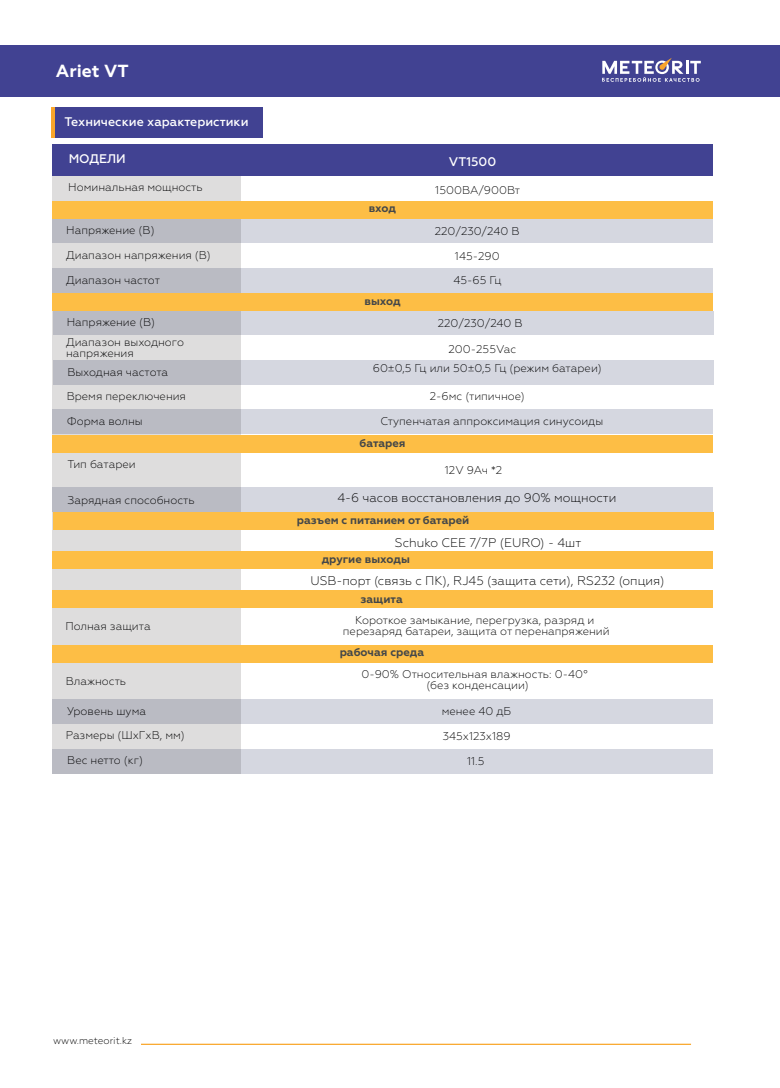
<style>
.page{position:relative;width:780px;height:1088px;background:#fff}
.page>*{position:absolute;margin:0;border:0;box-sizing:border-box;transform-origin:0 0}
.t1{font:700 17.5px "Geometria";color:#fff}
.t2{font:300 12.5px "Geometria";color:#000001}
.t3{font:500 12.5px "Geometria";color:#fff}
.t4{font:300 11.25px/11.2px "Geometria";color:#000001}
.t5{font:700 11.25px "Geometria";color:#444749}
.t6{font:300 10px "Geometria";color:#000001}
</style>
<div class="page">
<div style="left:52px;top:219px;width:660px;height:24px;background:#d5d7e0"></div>
<div style="left:52px;top:268px;width:660px;height:25px;background:#d5d7e0"></div>
<div style="left:53px;top:311px;width:660px;height:25px;background:#d5d7e0"></div>
<div style="left:53px;top:335px;width:660px;height:25px;background:#fff"></div>
<div style="left:53px;top:360px;width:660px;height:25px;background:#d5d7e0"></div>
<div style="left:52px;top:409px;width:661px;height:25px;background:#d5d7e0"></div>
<hr style="left:141px;top:1044px;width:550px;height:1px;background:#f9a62b">
<div style="left:0;top:45px;width:780px;height:52px;background:#414292"></div>
<svg style="left:602px;top:58px;width:98px;height:24px"></svg>
<div style="left:51px;top:107px;width:212px;height:30px;background:#414292"></div>
<hr style="left:51px;top:107px;width:3px;height:30px;background:#f9a62b">
<div style="left:52px;top:487px;width:661px;height:25px;background:#d5d7e0"></div>
<div style="left:52px;top:144px;width:660px;height:32px;background:#414292"></div>
<div style="left:52px;top:699px;width:661px;height:25px;background:#d5d7e0"></div>
<div style="left:52px;top:749px;width:661px;height:25px;background:#d5d7e0"></div>
<svg style="left:52px;top:176px;width:189px;height:598px;background:#cfced1"></svg>
<div style="left:52px;top:293px;width:661px;height:18px;background:#fdbe45"></div>
<div style="left:52px;top:435px;width:661px;height:17px;background:#fdbe45"></div>
<div style="left:52px;top:590px;width:660px;height:18px;background:#fdbe45"></div>
<div style="left:52px;top:645px;width:661px;height:17px;background:#fdbe45"></div>
<div style="left:52px;top:201px;width:660px;height:18px;background:#fdbe45"></div>
<div style="left:53px;top:512px;width:660px;height:17px;background:#fdbe45"></div>
<div style="left:52px;top:551px;width:660px;height:18px;background:#fdbe45"></div>
<h1 class="t1" style="left:56px;top:60px;width:74px">Ariet VT</h1>
<p class="t3" style="left:65px;top:114px;width:185px">Технические характеристики</p>
<p class="t3" style="left:69px;top:152px;width:59px">МОДЕЛИ</p>
<p class="t4" style="left:68px;top:182px;width:136px">Номинальная мощность</p>
<p class="t4" style="left:66px;top:224px;width:90px">Напряжение (В)</p>
<p class="t4" style="left:66px;top:249px;width:146px">Диапазон напряжения (В)</p>
<p class="t4" style="left:66px;top:274px;width:95px">Диапазон частот</p>
<p class="t4" style="left:66px;top:312px;width:119px;line-height:19.8px">Напряжение (В)<br>Диапазон выходного</p>
<p class="t4" style="left:66px;top:344px;width:104px;line-height:18.2px">напряжения<br>Выходная частота</p>
<p class="t4" style="left:67px;top:390px;width:121px">Время переключения</p>
<p class="t4" style="left:67px;top:415px;width:77px">Форма волны</p>
<p class="t4" style="left:67px;top:458px;width:70px">Тип батареи</p>
<p class="t4" style="left:67px;top:494px;width:129px">Зарядная способность</p>
<p class="t4" style="left:65px;top:620px;width:87px">Полная защита</p>
<p class="t4" style="left:66px;top:675px;width:62px">Влажность</p>
<p class="t4" style="left:67px;top:705px;width:80px">Уровень шума</p>
<p class="t4" style="left:66px;top:730px;width:120px">Размеры (ШxГxВ, мм)</p>
<p class="t4" style="left:67px;top:754px;width:77px">Вес нетто (кг)</p>
<p class="t5" style="left:368px;top:201px;width:29px">вход</p>
<p class="t5" style="left:364px;top:294px;width:38px">выход</p>
<p class="t3" style="left:449px;top:154px;width:49px">VT1500</p>
<p class="t4" style="left:435px;top:184px;width:86px">1500ВА/900Вт</p>
<p class="t4" style="left:434px;top:225px;width:86px">220/230/240 В</p>
<p class="t4" style="left:453px;top:244px;width:50px;line-height:24.2px">145-290<br>45-65 Гц</p>
<p class="t4" style="left:438px;top:317px;width:86px">220/230/240 В</p>
<p class="t4" style="left:373px;top:339px;width:230px;line-height:19.4px;text-indent:76px">200-255Vac<br>60±0,5 Гц или 50±0,5 Гц (режим батареи)</p>
<p class="t4" style="left:429px;top:390px;width:96px">2-6мс (типичное)</p>
<p class="t4" style="left:380px;top:416px;width:224px">Ступенчатая аппроксимация синусоиды</p>
<p class="t5" style="left:359px;top:436px;width:47px">батарея</p>
<p class="t4" style="left:445px;top:464px;width:59px">12V 9Ач *2</p>
<p class="t2" style="left:337px;top:491px;width:280px">4-6 часов восстановления до 90% мощности</p>
<p class="t5" style="left:297px;top:513px;width:174px">разъем с питанием от батарей</p>
<p class="t2" style="left:395px;top:536px;width:188px">Schuko CEE 7/7P (EURO) - 4шт</p>
<p class="t5" style="left:322px;top:553px;width:90px">другие выходы</p>
<p class="t2" style="left:310px;top:573px;width:356px">USB-порт (связь с ПК), RJ45 (защита сети), RS232 (опция)</p>
<p class="t5" style="left:360px;top:592px;width:44px">защита</p>
<p class="t4" style="left:343px;top:614px;width:268px;text-align:center">Короткое замыкание, перегрузка, разряд и перезаряд батареи, защита от перенапряжений</p>
<p class="t5" style="left:339px;top:645px;width:86px">рабочая среда</p>
<p class="t4" style="left:361px;top:668px;width:228px;text-align:center">0-90% Относительная влажность: 0-40° (без конденсации)</p>
<p class="t4" style="left:441px;top:705px;width:71px">менее 40 дБ</p>
<p class="t4" style="left:443px;top:731px;width:69px">345x123x189</p>
<p class="t4" style="left:467px;top:756px;width:19px">11.5</p>
<p class="t6" style="left:53px;top:1035px;width:81px">www.meteorit.kz</p>
</div>
